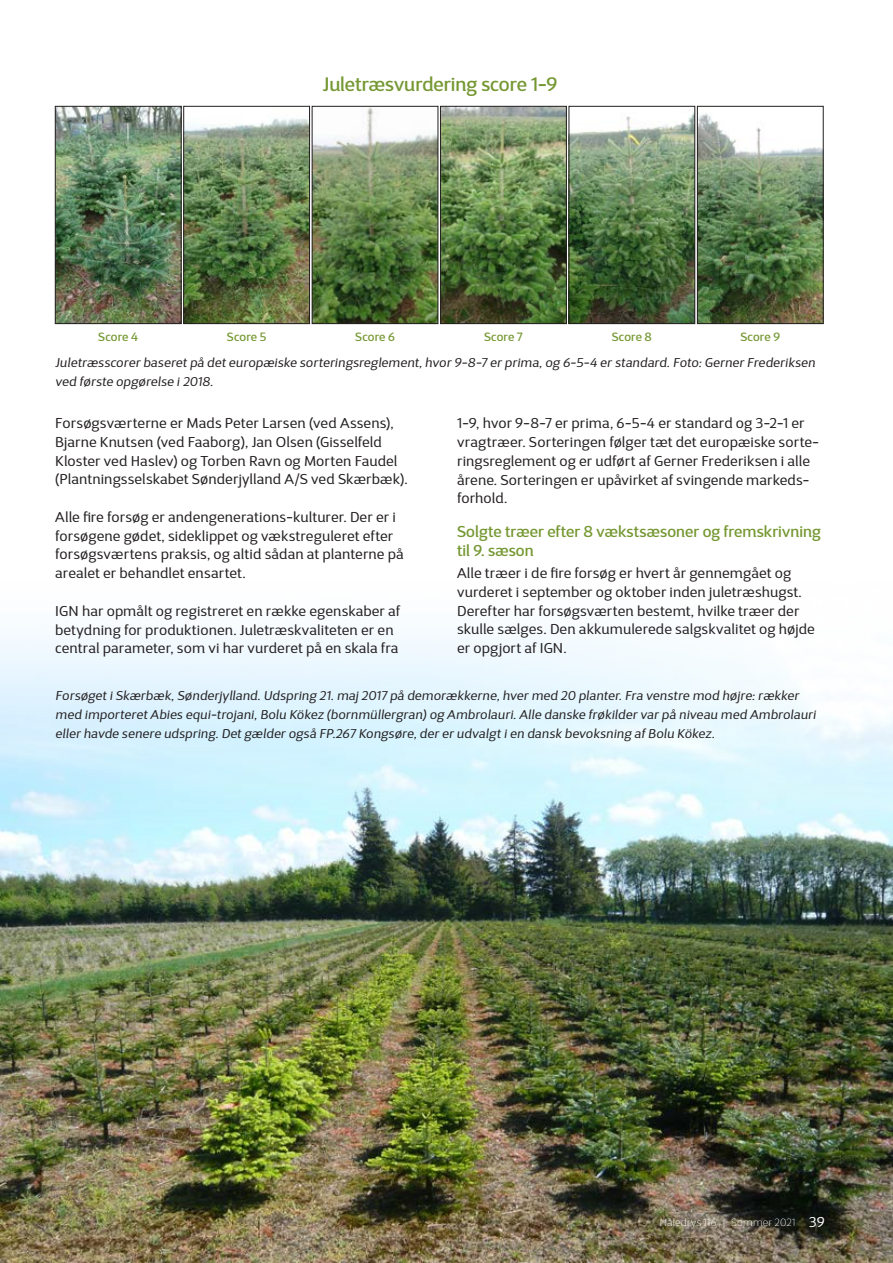
<style>
.page{position:relative;width:893px;height:1263px;background:#fff}
.page>*{position:absolute;margin:0;border:0;box-sizing:border-box;transform-origin:0 0}
.t1{font:500 19.5px "D Sari";color:#759832}
.t2{font:500 15.75px/18.8px "D Sari";letter-spacing:.005em;color:#759832}
.t3{font:14.25px/18.8px "D Sari";letter-spacing:.01em;color:#231f20}
.t4{font:italic 12.75px/18.8px "D Sari";letter-spacing:.015em;color:#231f20}
.t5{font:500 12px "D Sari";letter-spacing:.01em;color:#759832}
.t6{font:100 10.5px "D Sari";letter-spacing:.02em;color:#fff}
.s1{font-weight:400;font-size:14.25px}
</style>
<div class="page">
<img style="left:0;top:636px;width:893px;height:627px">
<img style="left:57px;top:108px;width:122px;height:214px">
<div style="left:55px;top:106px;width:126px;height:218px;border:1px solid #231f20"></div>
<img style="left:185px;top:118px;width:123px;height:204px">
<div style="left:183px;top:106px;width:127px;height:218px;border:1px solid #231f20"></div>
<img style="left:314px;top:108px;width:122px;height:214px">
<div style="left:312px;top:106px;width:126px;height:218px;border:1px solid #231f20"></div>
<img style="left:442px;top:108px;width:123px;height:214px">
<div style="left:440px;top:106px;width:127px;height:218px;border:1px solid #231f20"></div>
<img style="left:571px;top:113px;width:122px;height:209px">
<div style="left:569px;top:106px;width:126px;height:218px;border:1px solid #231f20"></div>
<img style="left:699px;top:113px;width:122px;height:209px">
<div style="left:697px;top:106px;width:126px;height:218px;border:1px solid #231f20"></div>
<h1 class="t1" style="left:323px;top:72px;width:236px">Juletræsvurdering score 1-9</h1>
<p class="t5" style="left:98px;top:329px;width:41px">Score 4</p>
<p class="t5" style="left:227px;top:329px;width:41px">Score 5</p>
<p class="t5" style="left:355px;top:329px;width:41px">Score 6</p>
<p class="t5" style="left:484px;top:329px;width:40px">Score 7</p>
<p class="t5" style="left:612px;top:329px;width:42px">Score 8</p>
<p class="t5" style="left:740px;top:329px;width:41px">Score 9</p>
<p class="t4" style="left:55px;top:353px;width:761px">Juletræsscorer baseret på det europæiske sorteringsreglement, hvor 9-8-7 er prima, og 6-5-4 er standard. Foto: Gerner Frederiksen ved første opgørelse i 2018.</p>
<p class="t3" style="left:55px;top:414px;width:354px">Forsøgsværterne er Mads Peter Larsen (ved Assens), Bjarne Knutsen (ved Faaborg), Jan Olsen (Gisselfeld Kloster ved Haslev) og Torben Ravn og Morten Faudel (Plantningsselskabet Sønderjylland A/S ved Skærbæk).</p>
<p class="t3" style="left:55px;top:507px;width:350px">Alle fire forsøg er andengenerations-kulturer. Der er i forsøgene gødet, sideklippet og vækstreguleret efter forsøgsværtens praksis, og altid sådan at planterne på arealet er behandlet ensartet.</p>
<p class="t3" style="left:55px;top:601px;width:346px">IGN har opmålt og registreret en række egenskaber af betydning for produktionen. Juletræskvaliteten er en central parameter, som vi har vurderet på en skala fra</p>
<p class="t3" style="left:457px;top:414px;width:364px">1-9, hvor 9-8-7 er prima, 6-5-4 er standard og 3-2-1 er vragtræer. Sorteringen følger tæt det europæiske sorte&shy;ringsreglement og er udført af Gerner Frederiksen i alle årene. Sorteringen er upåvirket af svingende markeds&shy;forhold.</p>
<p class="t2" style="left:457px;top:522px;width:365px">Solgte træer efter 8 vækstsæsoner og fremskrivning til 9. sæson</p>
<p class="t3" style="left:457px;top:564px;width:359px">Alle træer i de fire forsøg er hvert år gennemgået og vurderet i september og oktober inden juletræshugst.<br>Derefter har forsøgsværten bestemt, hvilke træer der skulle sælges. Den akkumulerede salgskvalitet og højde er opgjort af IGN.</p>
<p class="t4" style="left:55px;top:686px;width:762px">Forsøget i Skærbæk, Sønderjylland. Udspring 21. maj 2017 på demorækkerne, hver med 20 planter. Fra venstre mod højre: rækker med importeret Abies equi-trojani, Bolu Kökez (bornmüllergran) og Ambrolauri. Alle danske frøkilder var på niveau med Ambrolauri eller havde senere udspring. Det gælder også FP.267 Kongsøre, der er udvalgt i en dansk bevoksning af Bolu Kökez.</p>
<p class="t6" style="left:660px;top:1216px;width:167px">Nåledrys 116 | Sommer 2021 <span class="s1">39</span></p>
</div>
